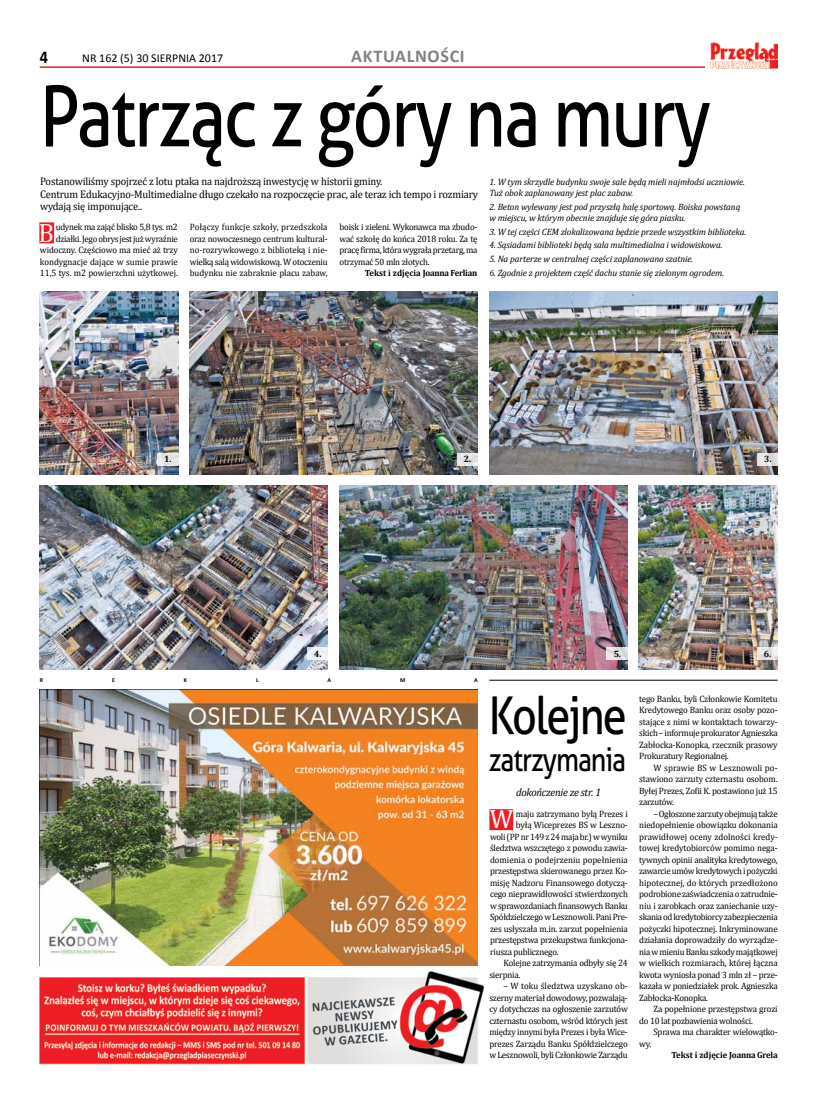
<style>
.page{position:relative;width:820px;height:1106px;background:#fff}
.page>*{position:absolute;margin:0;border:0;box-sizing:border-box;transform-origin:0 0}
.t1{font:84px "Aller";letter-spacing:-.03em;color:#000;scale:.84 1}
.t2{font:52px "Aller";letter-spacing:-.04em;color:#000;scale:.83 1}
.t3{font:32.5px "Aller";letter-spacing:-.04em;color:#000;scale:.83 1}
.t4{font:26.5px "Cambria";color:#fff;scale:.96 1}
.t5{font:700 18px "Calibri";letter-spacing:.04em;color:#808285}
.t6{font:700 18px "Calibri";color:#000;scale:.9 1}
.t7{font:12px "Calibri";color:#000}
.t8{font:11px/12.5px "Cambria";letter-spacing:-.015em;color:#000;scale:.95 1}
.t9{font:italic 11px "Cambria";letter-spacing:-.025em;color:#000;scale:.96 1}
.t10{font:9.2px/11.5px "Cambria";letter-spacing:-.025em;color:#000;text-align:justify;scale:.96 1}
.t11{font:italic 9.2px/11px "Cambria";letter-spacing:-.01em;color:#000}
.t12{font:9.2px "Cambria";color:#000;scale:.96 1}
.t13{font:700 9.2px "Cambria";color:#000}
.t14{font:700 9px "Cambria";letter-spacing:-.025em;color:#000;scale:.96 1}
.t15{font:700 6px "Calibri";color:#000}
</style>
<div class="page">
<hr style="left:40px;top:66px;width:737px;height:2px;background:#ed1d24">
<div style="left:705px;top:42px;width:72px;height:26px;background:#fff"></div>
<img style="left:710px;top:42px;width:67px;height:26px">
<img style="left:40px;top:291px;width:138px;height:183px">
<img style="left:189px;top:291px;width:288px;height:183px">
<img style="left:489px;top:291px;width:288px;height:183px">
<img style="left:40px;top:485px;width:288px;height:184px">
<img style="left:339px;top:485px;width:288px;height:184px">
<img style="left:638px;top:485px;width:139px;height:184px">
<div style="left:39px;top:222px;width:15px;height:21px;background:#ed1d24"></div>
<img style="left:40px;top:689px;width:437px;height:277px">
<div style="left:489px;top:809px;width:24px;height:21px;background:#ed1d24"></div>
<img style="left:39px;top:971px;width:446px;height:94px">
<svg style="left:157px;top:453px;width:21px;height:13px"></svg>
<svg style="left:307px;top:647px;width:21px;height:13px"></svg>
<svg style="left:457px;top:453px;width:21px;height:13px"></svg>
<svg style="left:606px;top:647px;width:21px;height:13px"></svg>
<svg style="left:757px;top:453px;width:21px;height:13px"></svg>
<svg style="left:756px;top:647px;width:21px;height:13px"></svg>
<hr style="left:489px;top:680px;width:288px;height:1px;background:#000">
<h3 class="t6" style="left:40px;top:45px;width:11px">4</h3>
<h3 class="t7" style="left:82px;top:51px;width:142px">NR 162 (5) 30 SIERPNIA 2017</h3>
<h3 class="t5" style="left:351px;top:45px;width:115px">AKTUALNOŚCI</h3>
<h1 class="t1" style="left:40px;top:65px;width:800px">Patrząc z góry na mury</h1>
<p class="t11" style="left:489px;top:176px;width:257px">1. W tym skrzydle budynku swoje sale będą mieli najmłodsi uczniowie.<br>Tuż obok zaplanowany jest plac zabaw.</p>
<p class="t11" style="left:489px;top:201px;width:252px">2. Beton wylewany jest pod przyszłą halę sportową. Boiska powstaną w miejscu, w którym obecnie znajduje się góra piasku.</p>
<p class="t11" style="left:489px;top:225px;width:258px">3. W tej części CEM zlokalizowana będzie przede wszystkim biblioteka.</p>
<p class="t11" style="left:489px;top:239px;width:234px">4. Sąsiadami biblioteki będą sala multimedialna i widowiskowa.</p>
<p class="t11" style="left:489px;top:253px;width:205px">5. Na parterze w centralnej części zaplanowano szatnie.</p>
<p class="t11" style="left:489px;top:267px;width:236px">6. Zgodnie z projektem część dachu stanie się zielonym ogrodem.</p>
<p class="t8" style="left:40px;top:175px;width:462px">Postanowiliśmy spojrzeć z lotu ptaka na najdroższą inwestycję w historii gminy.<br>Centrum Edukacyjno-Multimedialne długo czekało na rozpoczęcie prac, ale teraz ich tempo i rozmiary wydają się imponujące..</p>
<h3 class="t4" style="left:38px;top:217px;width:18px">B</h3>
<p class="t10" style="left:40px;top:221px;width:145px;text-align:right">udynek ma zająć blisko 5,8 tys. m2 działki. Jego obrys jest już wyraźnie widoczny. Częściowo ma mieć aż trzy kondygnacje dające w sumie prawie 11,5 tys. m2 powierzchni użytkowej.</p>
<p class="t10" style="left:190px;top:221px;width:145px">Połączy funkcje szkoły, przedszkola oraz nowoczesnego centrum kultural&shy;no-rozrywkowego z biblioteką i nie&shy;wielką salą widowiskową. W otoczeniu budynku nie zabraknie placu zabaw,</p>
<p class="t10" style="left:339px;top:221px;width:145px">boisk i zieleni. Wykonawca ma zbudo&shy;wać szkołę do końca 2018 roku. Za tę pracę firma, która wygrała przetarg, ma otrzymać 50 mln złotych.</p>
<p class="t14" style="left:364px;top:267px;width:119px">Tekst i zdjęcia Joanna Ferlian</p>
<p class="t13" style="left:164px;top:452px;width:9px">1.</p>
<p class="t13" style="left:463px;top:452px;width:9px">2.</p>
<p class="t13" style="left:763px;top:452px;width:9px">3.</p>
<p class="t13" style="left:314px;top:647px;width:9px">4.</p>
<p class="t15" style="left:40px;top:676px;width:5px">R</p>
<p class="t15" style="left:112px;top:676px;width:4px">E</p>
<p class="t15" style="left:184px;top:676px;width:5px">K</p>
<p class="t15" style="left:256px;top:676px;width:4px">L</p>
<p class="t15" style="left:327px;top:676px;width:5px">A</p>
<p class="t15" style="left:400px;top:676px;width:7px">M</p>
<p class="t15" style="left:474px;top:676px;width:5px">A</p>
<p class="t13" style="left:613px;top:647px;width:9px">5.</p>
<p class="t13" style="left:763px;top:647px;width:9px">6.</p>
<h2 class="t2" style="left:488px;top:683px;width:168px">Kolejne</h2>
<h3 class="t3" style="left:488px;top:739px;width:167px">zatrzymania</h3>
<p class="t9" style="left:516px;top:784px;width:90px">dokończenie ze str. 1</p>
<h3 class="t4" style="left:489px;top:803px;width:26px">W</h3>
<p class="t10" style="left:515px;top:808px;width:118px">maju zatrzymano byłą Prezes i</p>
<p class="t10" style="left:515px;top:819px;width:118px">byłą Wiceprezes BS w Leszno-</p>
<p class="t10" style="left:490px;top:831px;width:145px">woli (PP nr 149 z 24 maja br.) w wyniku</p>
<p class="t10" style="left:490px;top:842px;width:145px">śledztwa wszczętego z powodu zawia-</p>
<p class="t12" style="left:490px;top:854px;width:145px">domienia o podejrzeniu popełnienia</p>
<p class="t10" style="left:490px;top:865px;width:145px">przestępstwa skierowanego przez Ko-</p>
<p class="t10" style="left:490px;top:877px;width:145px">misję Nadzoru Finansowego dotyczą-</p>
<p class="t10" style="left:490px;top:888px;width:145px">cego nieprawidłowości stwierdzonych</p>
<p class="t10" style="left:490px;top:900px;width:145px">w sprawozdaniach finansowych Banku</p>
<p class="t10" style="left:490px;top:911px;width:145px">Spółdzielczego w Lesznowoli. Pani Pre-</p>
<p class="t10" style="left:490px;top:923px;width:145px">zes usłyszała m.in. zarzut popełnienia</p>
<p class="t10" style="left:490px;top:934px;width:145px">przestępstwa przekupstwa funkcjona-</p>
<p class="t10" style="left:490px;top:946px;width:73px">riusza publicznego.</p>
<p class="t10" style="left:503px;top:957px;width:131px">Kolejne zatrzymania odbyły się 24</p>
<p class="t10" style="left:489px;top:969px;width:34px">sierpnia.</p>
<p class="t10" style="left:489px;top:980px;width:146px;text-indent:14px">– W toku śledztwa uzyskano ob&shy;szerny materiał dowodowy, pozwalają&shy;cy dotychczas na ogłoszenie zarzutów czternastu osobom, wśród których jest między innymi była Prezes i była Wice&shy;prezes Zarządu Banku Spółdzielczego wLesznowoli, byli Członkowie Zarządu</p>
<p class="t10" style="left:639px;top:693px;width:146px">tego Banku, byli Członkowie Komitetu Kredytowego Banku oraz osoby pozo&shy;stające z nimi w kontaktach towarzy&shy;skich – informuje prokurator Agnieszka Zabłocka-Konopka, rzecznik prasowy Prokuratury Regionalnej.</p>
<p class="t10" style="left:639px;top:762px;width:146px;text-indent:14px">W sprawie BS w Lesznowoli po&shy;stawiono zarzuty czternastu osobom.<br>Byłej Prezes, Zofii K. postawiono już 15 zarzutów.</p>
<p class="t10" style="left:639px;top:808px;width:146px;text-indent:14px">– Ogłoszone zarzuty obejmują także niedopełnienie obowiązku dokonania prawidłowej oceny zdolności kredy&shy;towej kredytobiorców pomimo nega&shy;tywnych opinii analityka kredytowego, zawarcie umów kredytowych ipożyczki hipotecznej, do których przedłożono podrobione zaświadczenia ozatrudnie&shy;niu i zarobkach oraz zaniechanie uzy&shy;skania odkredytobiorcy zabezpieczenia pożyczki hipotecznej. Inkryminowane działania doprowadziły do wyrządze&shy;nia wmieniu Banku szkody majątkowej w wielkich rozmiarach, której łączna kwota wyniosła ponad 3 mln zł – prze&shy;kazała w poniedziałek prok. Agnieszka Zabłocka-Konopka.</p>
<p class="t10" style="left:639px;top:1003px;width:146px;text-indent:14px">Za popełnione przestępstwa grozi do 10 lat pozbawienia wolności.</p>
<p class="t10" style="left:653px;top:1026px;width:131px">Sprawa ma charakter wielowątko-</p>
<p class="t10" style="left:639px;top:1038px;width:14px">wy.</p>
<p class="t14" style="left:671px;top:1049px;width:112px">Tekst i zdjęcie Joanna Grela</p>
</div>
